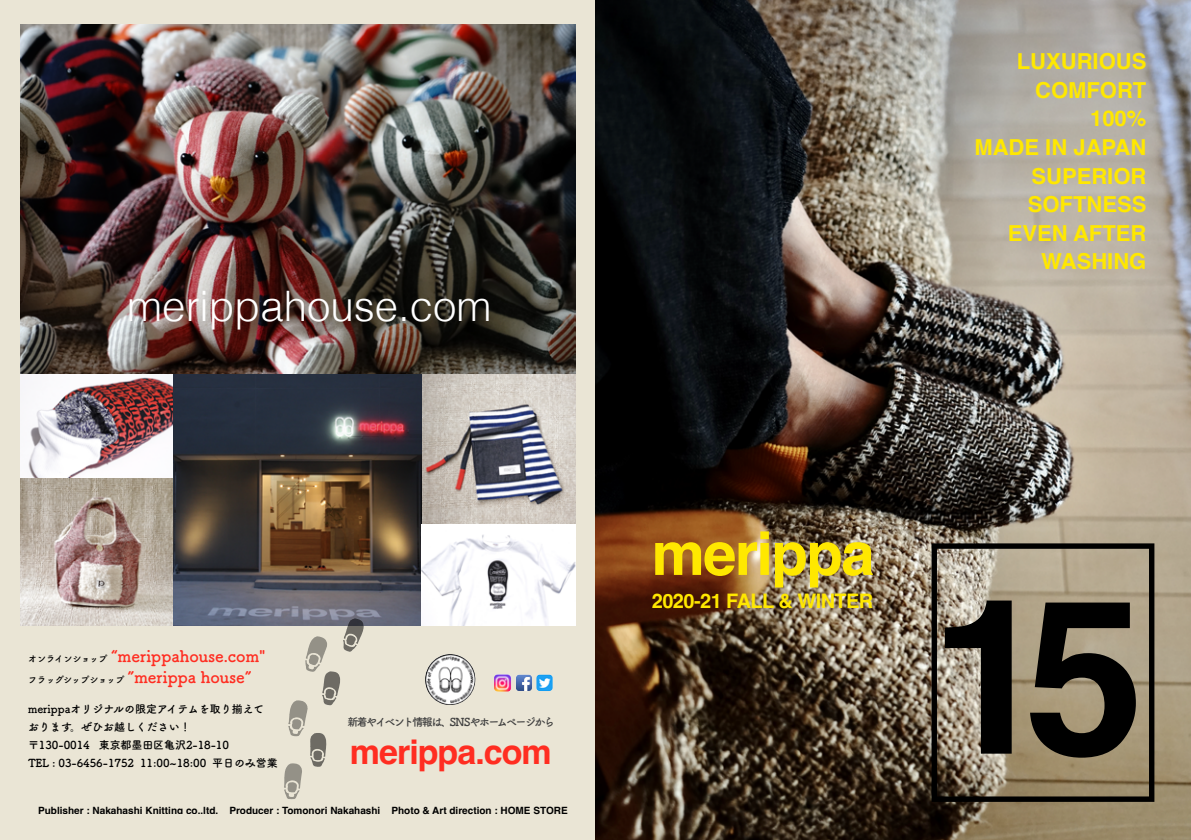
<style>
.page{position:relative;width:1191px;height:840px;background:#fff}
.page>*{position:absolute;margin:0;border:0;box-sizing:border-box;transform-origin:0 0}
.t1{font:700 216px "Helvetica";color:#000}
.t2{font:700 60px "Helvetica";letter-spacing:-.03em;color:#ffe800}
.t3{font:300 42px "Helvetica";color:#fff}
.t4{font:700 34px "Helvetica";letter-spacing:-.03em;color:#ff2d21}
.t5{font:700 22px/28.6px "Helvetica";color:#ffe800;text-align:right}
.t6{font:700 20px "Helvetica";letter-spacing:-.03em;color:#ffe800}
.t7{font:700 16px/20.8px "Tsuku B Rd Gothic";color:#ff2d21}
.t8{font:700 11px/18px "Tsuku B Rd Gothic";letter-spacing:-.01em;color:#000}
.t9{font:700 11px "Tsuku B Rd Gothic";letter-spacing:-.15em;color:#404040}
.t10{font:700 10px "Helvetica";color:#000}
.s1{font-size:9px;color:#000}
</style>
<div class="page">
<div style="left:0;top:0;width:615px;height:839px;background:#eae5d5"></div>
<img style="left:595px;top:0;width:596px;height:839px">
<div style="left:931px;top:543px;width:223px;height:258px;border:5px solid #000"></div>
<img style="left:494px;top:674px;width:17px;height:17px">
<img style="left:536px;top:674px;width:17px;height:16px">
<img style="left:516px;top:674px;width:16px;height:16px">
<svg style="left:522px;top:676px;width:7px;height:14px"></svg>
<img style="left:20px;top:24px;width:555px;height:350px">
<img style="left:20px;top:476px;width:154px;height:149px">
<img style="left:421px;top:374px;width:154px;height:150px">
<img style="left:20px;top:374px;width:154px;height:102px">
<img style="left:174px;top:374px;width:247px;height:251px">
<img style="left:425px;top:654px;width:51px;height:51px">
<svg style="left:283px;top:618px;width:81px;height:181px"></svg>
<img style="left:421px;top:524px;width:154px;height:101px">
<h3 class="t3" style="left:127px;top:270px;width:366px">merippahouse.com</h3>
<h3 class="t7" style="left:28px;top:644px;width:239px"><span class="s1">オンラインショップ</span> “merippahouse.com"<span class="s1">フラッグシップショップ</span> ”merippa house”</h3>
<p class="t8" style="left:28px;top:699px;width:251px">merippaオリジナルの限定アイテムを取り揃えております。ぜひお越しください！<br>〒130-0014 東京都墨田区亀沢2-18-10<br>TEL : 03-6456-1752 11:00~18:00 平日のみ営業</p>
<p class="t9" style="left:347px;top:713px;width:209px">新着やイベント情報は、SNSやホームページから</p>
<h3 class="t4" style="left:350px;top:731px;width:203px">merippa.com</h3>
<p class="t10" style="left:38px;top:803px;width:531px">Publisher : Nakahashi Knitting co.,ltd. Producer : Tomonori Nakahashi Photo &amp; Art direction : HOME STORE</p>
<h3 class="t5" style="left:974px;top:49px;width:173px">LUXURIOUS<br>COMFORT<br>100%<br>MADE IN JAPAN<br>SUPERIOR<br>SOFTNESS<br>EVEN AFTER<br>WASHING</h3>
<h2 class="t2" style="left:651px;top:517px;width:224px">merippa</h2>
<h3 class="t6" style="left:652px;top:588px;width:223px">2020-21 FALL &amp; WINTER</h3>
<h1 class="t1" style="left:930px;top:545px;width:216px">15</h1>
</div>
